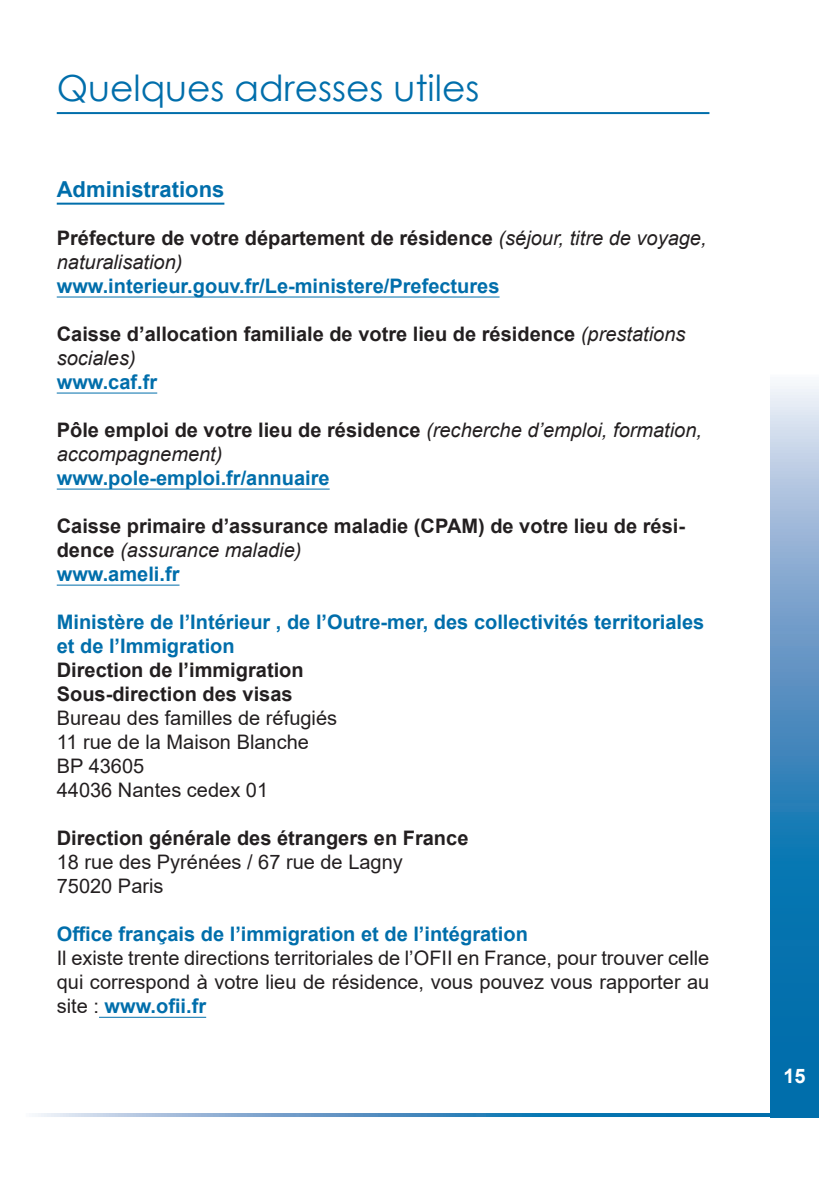
<style>
.page{position:relative;width:840px;height:1191px;background:#fff}
.page>*{position:absolute;margin:0;border:0;box-sizing:border-box;transform-origin:0 0}
.t1{font:36px "Century Gothic";color:#006eab}
.t2{font:700 22px "Arial";color:#006eab}
.t3{font:700 20px/24px "Arial";color:#231f20}
.t4{font:20px/24px "Arial";color:#231f20}
.t5{font:700 20px/24px "Arial";color:#006eab}
.t6{font:italic 20px/24px "Arial";color:#231f20}
.t7{font:700 20px "Arial";color:#fff}
.s1{font-weight:400;font-style:italic}
.s2{font-weight:700;font-style:normal}
.s3{color:#006eab}
.s4{font-weight:700;color:#006eab}
</style>
<div class="page">
<svg style="left:770px;top:383px;width:48px;height:734px;background:#4f93c2"></svg>
<svg style="left:35px;top:1113px;width:771px;height:4px;background:#4f93c2"></svg>
<hr style="left:57px;top:112px;width:652px;height:2px;background:#006eab">
<hr style="left:57px;top:203px;width:167px;height:2px;background:#006eab">
<hr style="left:57px;top:296px;width:442px;height:1px;background:#006eab">
<hr style="left:57px;top:392px;width:100px;height:1px;background:#006eab">
<hr style="left:57px;top:488px;width:272px;height:1px;background:#006eab">
<hr style="left:57px;top:584px;width:122px;height:1px;background:#006eab">
<hr style="left:99px;top:1016px;width:107px;height:1px;background:#006eab">
<h1 class="t1" style="left:57px;top:63px;width:424px">Quelques adresses utiles</h1>
<p class="t2" style="left:57px;top:174px;width:169px">Administrations</p>
<p class="t3" style="left:57px;top:226px;width:651px">Préfecture de votre département de résidence <span class="s1">(séjour, titre de voyage, naturalisation)</span></p>
<p class="t5" style="left:57px;top:274px;width:444px">www.interieur.gouv.fr/Le-ministere/Prefectures</p>
<p class="t3" style="left:57px;top:322px;width:630px">Caisse d’allocation familiale de votre lieu de résidence <span class="s1">(prestations sociales)</span></p>
<p class="t5" style="left:57px;top:370px;width:102px">www.caf.fr</p>
<p class="t6" style="left:57px;top:418px;width:646px"><span class="s2">Pôle emploi de votre lieu de résidence</span> (recherche d’emploi, formation, accompagnement)</p>
<p class="t5" style="left:57px;top:466px;width:274px">www.pole-emploi.fr/annuaire</p>
<p class="t3" style="left:57px;top:514px;width:629px">Caisse primaire d’assurance maladie (CPAM) de votre lieu de rési&shy;dence <span class="s1">(assurance maladie)<br></span><span class="s3">www.ameli.fr</span></p>
<p class="t5" style="left:57px;top:610px;width:648px">Ministère de l’Intérieur , de l’Outre-mer, des collectivités territoriales et de l’Immigration</p>
<p class="t3" style="left:57px;top:658px;width:248px">Direction de l’immigration<br>Sous-direction des visas</p>
<p class="t4" style="left:57px;top:706px;width:282px">Bureau des familles de réfugiés<br>11 rue de la Maison Blanche<br>BP 43605<br>44036 Nantes cedex 01</p>
<p class="t3" style="left:57px;top:826px;width:413px">Direction générale des étrangers en France</p>
<p class="t4" style="left:57px;top:850px;width:347px">18 rue des Pyrénées / 67 rue de Lagny<br>75020 Paris</p>
<p class="t5" style="left:57px;top:922px;width:472px">Office français de l’immigration et de l’intégration</p>
<p class="t4" style="left:57px;top:946px;width:653px;text-align:justify">Il existe trente directions territoriales de l’OFII en France, pour trouver celle qui correspond à votre lieu de résidence, vous pouvez vous rapporter au site : <span class="s4">www.ofii.fr</span></p>
<p class="t7" style="left:783px;top:1062px;width:24px">15</p>
</div>
